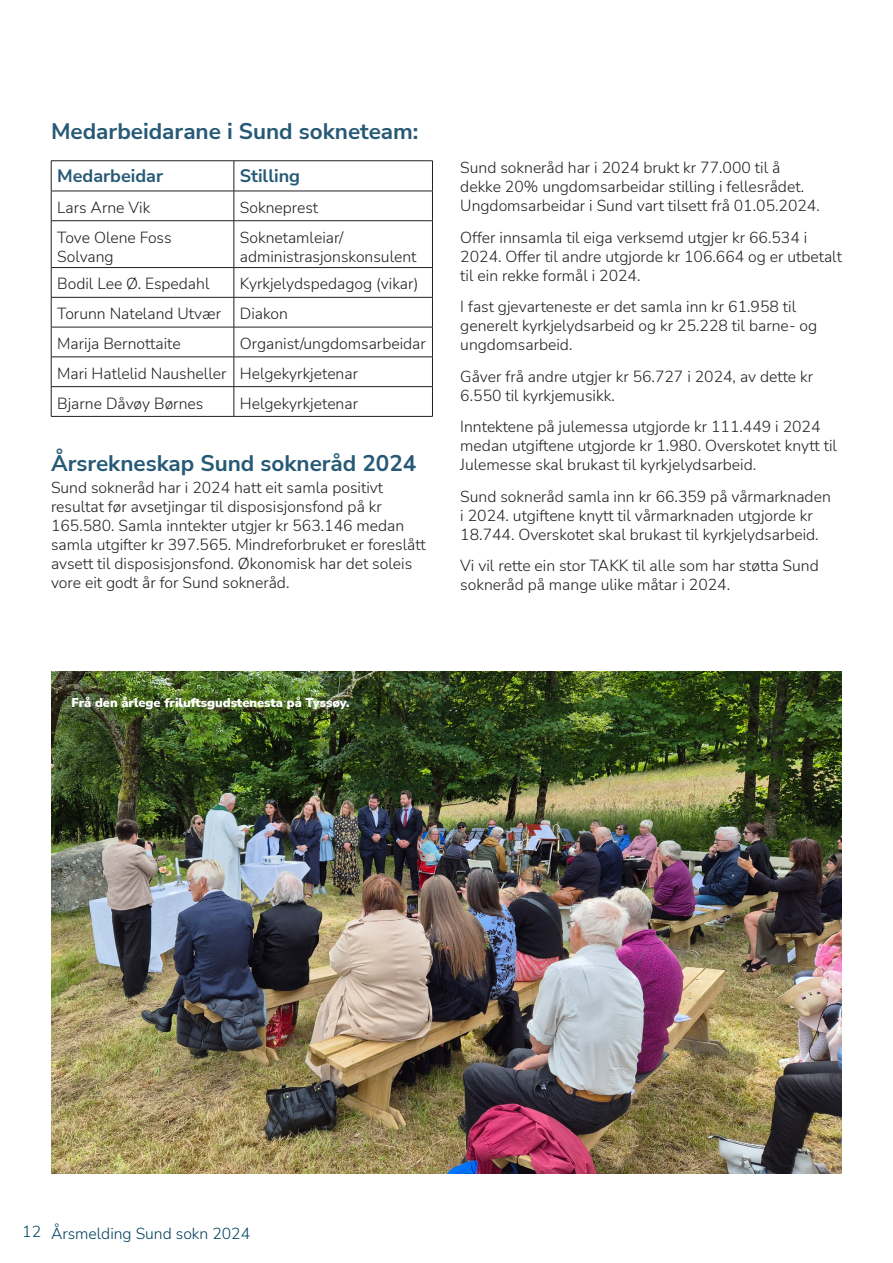
<style>
.page{position:relative;width:893px;height:1263px;background:#fff}
.page>*{position:absolute;margin:0;border:0;box-sizing:border-box;transform-origin:0 0}
.Mellomtittel{font:700 22.5px "Nunito Sans";color:#265975}
.Mellomtittel-2{font:700 18px "Nunito Sans";color:#265975}
.Tekst{font:300 15.75px/18.9px "Nunito Sans";color:#231f20}
.t1{font:300 15.75px "Nunito Sans";color:#00425e}
.Bildetekst{font:900 12.75px "Nunito Sans";color:#fff}
</style>
<div class="page">
<hr style="left:51px;top:161px;width:1px;height:30px;background:#231f20">
<hr style="left:51px;top:191px;width:1px;height:30px;background:#231f20">
<hr style="left:51px;top:221px;width:1px;height:46px;background:#231f20">
<svg style="left:51px;top:268px;width:1px;height:29px"></svg>
<hr style="left:51px;top:297px;width:1px;height:30px;background:#231f20">
<hr style="left:51px;top:327px;width:1px;height:30px;background:#231f20">
<svg style="left:51px;top:358px;width:1px;height:58px"></svg>
<hr style="left:51px;top:160px;width:183px;height:1px;background:#231f20">
<hr style="left:234px;top:160px;width:199px;height:1px;background:#231f20">
<hr style="left:234px;top:161px;width:1px;height:30px;background:#231f20">
<hr style="left:432px;top:161px;width:1px;height:30px;background:#231f20">
<hr style="left:234px;top:191px;width:1px;height:30px;background:#231f20">
<hr style="left:432px;top:191px;width:1px;height:30px;background:#231f20">
<hr style="left:234px;top:221px;width:1px;height:46px;background:#231f20">
<hr style="left:432px;top:221px;width:1px;height:46px;background:#231f20">
<svg style="left:234px;top:268px;width:1px;height:29px"></svg>
<svg style="left:432px;top:268px;width:1px;height:29px"></svg>
<hr style="left:234px;top:297px;width:1px;height:30px;background:#231f20">
<hr style="left:432px;top:297px;width:1px;height:30px;background:#231f20">
<hr style="left:234px;top:327px;width:1px;height:30px;background:#231f20">
<hr style="left:432px;top:327px;width:1px;height:30px;background:#231f20">
<svg style="left:234px;top:358px;width:1px;height:58px"></svg>
<svg style="left:432px;top:358px;width:1px;height:58px"></svg>
<hr style="left:51px;top:191px;width:183px;height:1px;background:#231f20">
<hr style="left:234px;top:191px;width:199px;height:1px;background:#231f20">
<hr style="left:51px;top:220px;width:183px;height:1px;background:#231f20">
<hr style="left:234px;top:220px;width:199px;height:1px;background:#231f20">
<hr style="left:51px;top:267px;width:183px;height:1px;background:#231f20">
<hr style="left:234px;top:267px;width:199px;height:1px;background:#231f20">
<hr style="left:51px;top:297px;width:183px;height:1px;background:#231f20">
<hr style="left:234px;top:297px;width:199px;height:1px;background:#231f20">
<hr style="left:51px;top:327px;width:183px;height:1px;background:#231f20">
<hr style="left:234px;top:327px;width:199px;height:1px;background:#231f20">
<hr style="left:51px;top:357px;width:183px;height:1px;background:#231f20">
<hr style="left:51px;top:386px;width:183px;height:1px;background:#231f20">
<hr style="left:51px;top:416px;width:183px;height:1px;background:#231f20">
<hr style="left:234px;top:357px;width:199px;height:1px;background:#231f20">
<hr style="left:234px;top:386px;width:199px;height:1px;background:#231f20">
<hr style="left:234px;top:416px;width:199px;height:1px;background:#231f20">
<img style="left:51px;top:672px;width:791px;height:502px">
<p class="Mellomtittel" style="left:51px;top:115px;width:369px">Medarbeidarane i Sund sokneteam:</p>
<p class="Mellomtittel-2" style="left:57px;top:163px;width:107px">Medarbeidar</p>
<p class="Mellomtittel-2" style="left:240px;top:163px;width:62px">Stilling</p>
<p class="Tekst" style="left:57px;top:197px;width:95px">Lars Arne Vik</p>
<p class="Tekst" style="left:240px;top:197px;width:80px">Sokneprest</p>
<p class="Tekst" style="left:57px;top:227px;width:116px">Tove Olene Foss<br>Solvang</p>
<p class="Tekst" style="left:240px;top:227px;width:178px">Soknetamleiar/ administrasjonskonsulent</p>
<p class="Tekst" style="left:57px;top:274px;width:154px">Bodil Lee Ø. Espedahl</p>
<p class="Tekst" style="left:240px;top:274px;width:180px">Kyrkjelydspedagog (vikar)</p>
<p class="Tekst" style="left:57px;top:304px;width:165px">Torunn Nateland Utvær</p>
<p class="Tekst" style="left:240px;top:304px;width:50px">Diakon</p>
<p class="Tekst" style="left:57px;top:333px;width:125px">Marija Bernottaite</p>
<p class="Tekst" style="left:240px;top:333px;width:187px">Organist/ungdomsarbeidar</p>
<p class="Tekst" style="left:57px;top:363px;width:171px">Mari Hatlelid Nausheller</p>
<p class="Tekst" style="left:240px;top:363px;width:120px">Helgekyrkjetenar</p>
<p class="Tekst" style="left:57px;top:393px;width:148px">Bjarne Dåvøy Børnes</p>
<p class="Tekst" style="left:240px;top:393px;width:120px">Helgekyrkjetenar</p>
<p class="Mellomtittel" style="left:51px;top:448px;width:367px">Årsrekneskap Sund sokneråd 2024</p>
<p class="Tekst" style="left:51px;top:478px;width:376px">Sund sokneråd har i 2024 hatt eit samla positivt resultat før avsetjingar til disposisjonsfond på kr 165.580. Samla inntekter utgjer kr 563.146 medan samla utgifter kr 397.565. Mindreforbruket er foreslått avsett til disposisjonsfond. Økonomisk har det soleis vore eit godt år for Sund sokneråd.</p>
<p class="Tekst" style="left:460px;top:158px;width:361px">Sund sokneråd har i 2024 brukt kr 77.000 til å dekke 20% ungdomsarbeidar stilling i fellesrådet.<br>Ungdomsarbeidar i Sund vart tilsett frå 01.05.2024.</p>
<p class="Tekst" style="left:460px;top:227px;width:383px">Offer innsamla til eiga verksemd utgjer kr 66.534 i<br>2024. Offer til andre utgjorde kr 106.664 og er utbetalt til ein rekke formål i 2024.</p>
<p class="Tekst" style="left:460px;top:297px;width:359px">I fast gjevarteneste er det samla inn kr 61.958 til generelt kyrkjelydsarbeid og kr 25.228 til barne- og ungdomsarbeid.</p>
<p class="Tekst" style="left:460px;top:366px;width:354px">Gåver frå andre utgjer kr 56.727 i 2024, av dette kr<br>6.550 til kyrkjemusikk.</p>
<p class="Tekst" style="left:460px;top:417px;width:378px">Inntektene på julemessa utgjorde kr 111.449 i 2024 medan utgiftene utgjorde kr 1.980. Overskotet knytt til<br>Julemesse skal brukast til kyrkjelydsarbeid.</p>
<p class="Tekst" style="left:460px;top:486px;width:372px">Sund sokneråd samla inn kr 66.359 på vårmarknaden i 2024. utgiftene knytt til vårmarknaden utgjorde kr<br>18.744. Overskotet skal brukast til kyrkjelydsarbeid.</p>
<p class="Tekst" style="left:460px;top:556px;width:360px">Vi vil rette ein stor TAKK til alle som har støtta Sund sokneråd på mange ulike måtar i 2024.</p>
<p class="Bildetekst" style="left:71px;top:694px;width:280px">Frå den årlege friluftsgudstenesta på Tyssøy.</p>
<p class="t1" style="left:22px;top:1222px;width:229px">12 Årsmelding Sund sokn 2024</p>
</div>
